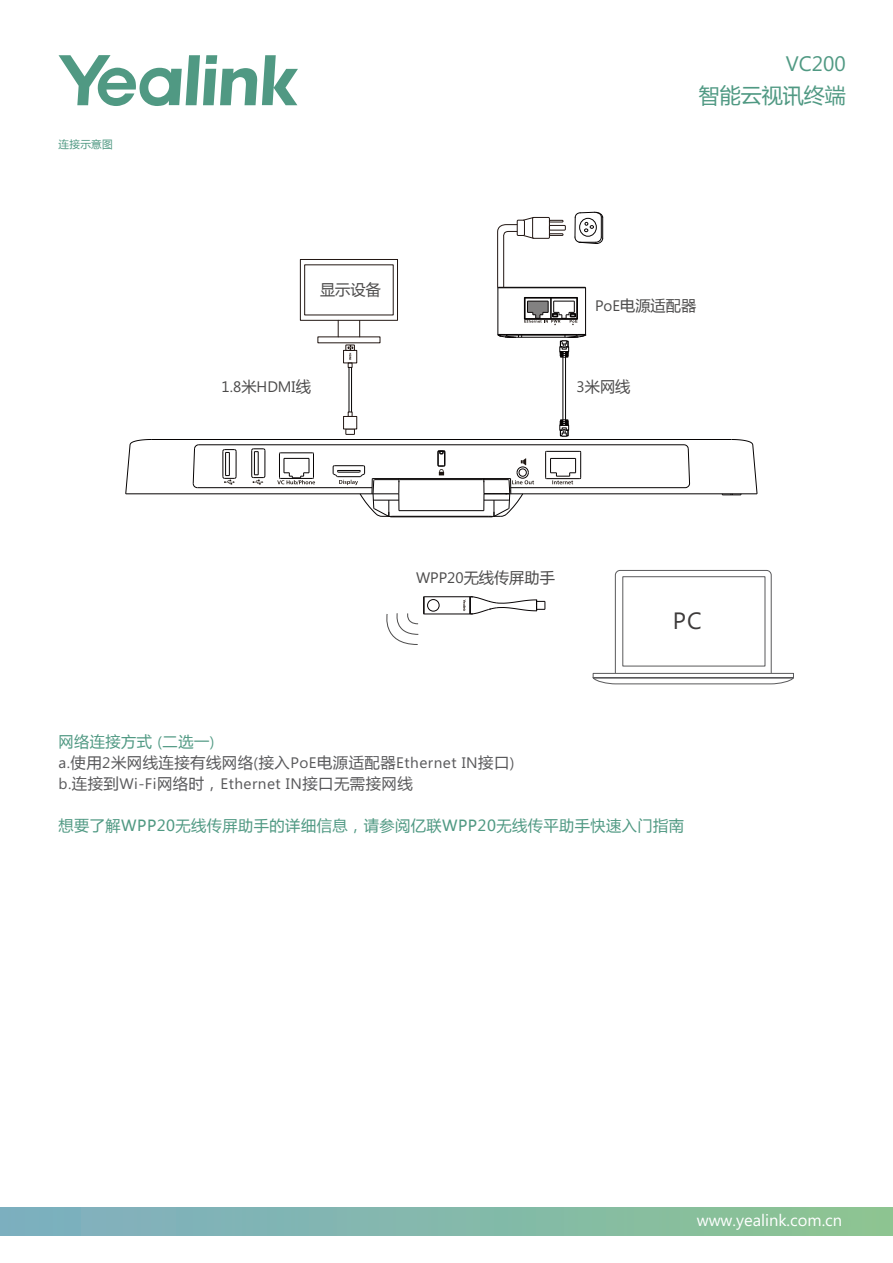
<style>
.page{position:relative;width:893px;height:1263px;background:#fff}
.page>*{position:absolute;margin:0;border:0;box-sizing:border-box;transform-origin:0 0}
.t1{font:23.55px "Microsoft Phags Pa";color:#3d3a3a}
.t2{font:21px "Microsoft Ya Hei";color:#509983}
.t3{font:21px "Microsoft Phags Pa";color:#509983}
.t4{font:16.5px "Microsoft Phags Pa";color:#fff}
.t5{font:15.15px/21px "Microsoft Ya Hei";letter-spacing:.03em;color:#59595b}
.t6{font:15.15px "Microsoft Ya Hei";letter-spacing:.03em;color:#509983}
.t7{font:15.15px "Microsoft Phags Pa";letter-spacing:.03em;color:#59595b}
.t8{font:15.15px "Microsoft Ya Hei";color:#4c4b4b}
.t9{font:15.15px "Microsoft Phags Pa";color:#4c4b4b}
.t10{font:10.5px "Microsoft Ya Hei";letter-spacing:.03em;color:#509983}
.s1{font-family:"Microsoft Phags Pa"}
.s2{font-family:"Microsoft Ya Hei"}
.s3{color:#509983}
.s4{font-family:"Microsoft Phags Pa";color:#509983}
</style>
<div class="page">
<div style="left:0;top:1207px;width:893px;height:28px;background:linear-gradient(to right,#7daec2,#8cc491)"></div>
<hr style="left:563px;top:357px;width:1px;height:63px;background:#050303">
<hr style="left:565px;top:357px;width:1px;height:63px;background:#050303">
<svg style="left:560px;top:420px;width:9px;height:16px"></svg>
<svg style="left:59px;top:55px;width:239px;height:51px"></svg>
<svg style="left:574px;top:211px;width:29px;height:33px"></svg>
<hr style="left:498px;top:288px;width:1px;height:46px;background:#060303">
<hr style="left:498px;top:287px;width:88px;height:1px;background:#060303">
<hr style="left:518px;top:334px;width:47px;height:1px;background:#060303">
<hr style="left:518px;top:335px;width:47px;height:1px;background:#060303">
<hr style="left:514px;top:337px;width:56px;height:1px;background:#060303">
<hr style="left:585px;top:288px;width:1px;height:46px;background:#060303">
<svg style="left:497px;top:334px;width:25px;height:4px"></svg>
<svg style="left:560px;top:334px;width:26px;height:23px"></svg>
<hr style="left:394px;top:516px;width:95px;height:1px;background:#060303">
<hr style="left:399px;top:510px;width:85px;height:1px;background:#060303">
<hr style="left:511px;top:493px;width:246px;height:1px;background:#060303">
<hr style="left:126px;top:493px;width:246px;height:1px;background:#060303">
<hr style="left:197px;top:487px;width:175px;height:1px;background:#060303">
<hr style="left:400px;top:479px;width:83px;height:1px;background:#060303">
<hr style="left:372px;top:478px;width:139px;height:1px;background:#060303">
<hr style="left:199px;top:444px;width:485px;height:1px;background:#060303">
<svg style="left:125px;top:439px;width:27px;height:56px"></svg>
<hr style="left:151px;top:439px;width:580px;height:1px;background:#060303">
<svg style="left:722px;top:439px;width:36px;height:56px"></svg>
<svg style="left:192px;top:444px;width:8px;height:45px"></svg>
<svg style="left:251px;top:448px;width:15px;height:36px"></svg>
<svg style="left:277px;top:452px;width:38px;height:33px"></svg>
<svg style="left:332px;top:465px;width:69px;height:53px"></svg>
<svg style="left:483px;top:444px;width:207px;height:74px"></svg>
<svg style="left:437px;top:450px;width:9px;height:25px"></svg>
<svg style="left:222px;top:449px;width:15px;height:35px"></svg>
<div style="left:300px;top:259px;width:98px;height:62px;border:1px solid #221713"></div>
<svg style="left:338px;top:320px;width:1px;height:17px"></svg>
<svg style="left:359px;top:320px;width:1px;height:17px"></svg>
<div style="left:345px;top:345px;width:10px;height:6px;border:1px solid #221713"></div>
<div style="left:343px;top:350px;width:14px;height:13px;border:1px solid #221713"></div>
<hr style="left:349px;top:367px;width:1px;height:45px;background:#050303">
<hr style="left:351px;top:367px;width:1px;height:45px;background:#050303">
<div style="left:345px;top:429px;width:10px;height:6px;border:1px solid #221713"></div>
<svg style="left:348px;top:412px;width:4px;height:4px"></svg>
<div style="left:343px;top:416px;width:14px;height:13px;background:#fff;border:1px solid #221713"></div>
<svg style="left:348px;top:344px;width:5px;height:24px"></svg>
<div style="left:532px;top:217px;width:18px;height:22px;border:1px solid #221713"></div>
<div style="left:549px;top:225px;width:17px;height:5px;border:1px solid #221713"></div>
<svg style="left:549px;top:220px;width:14px;height:2px"></svg>
<div style="left:549px;top:233px;width:14px;height:3px;border:1px solid #221713"></div>
<svg style="left:497px;top:217px;width:38px;height:71px"></svg>
<svg style="left:524px;top:297px;width:54px;height:28px"></svg>
<hr style="left:424px;top:614px;width:46px;height:1px;background:#070304">
<hr style="left:424px;top:596px;width:46px;height:1px;background:#070304">
<div style="left:427px;top:599px;width:12px;height:12px;border:1px solid #070304;border-radius:50%"></div>
<svg style="left:386px;top:596px;width:39px;height:49px"></svg>
<svg style="left:463px;top:596px;width:83px;height:19px"></svg>
<svg style="left:592px;top:570px;width:202px;height:115px"></svg>
<div style="left:593px;top:677px;width:201px;height:1px;border:1px solid #59595b"></div>
<div style="left:622px;top:576px;width:143px;height:90px;border:1px solid #59595b"></div>
<p class="t10" style="left:59px;top:137px;width:56px">连接示意图</p>
<p class="t8" style="left:320px;top:279px;width:62px">显示设备</p>
<h2 class="t3" style="left:786px;top:49px;width:61px">VC200</h2>
<h2 class="t2" style="left:699px;top:81px;width:148px">智能云视讯终端</h2>
<p class="t8" style="left:595px;top:295px;width:103px"><span class="s1">PoE</span>电源适配器</p>
<p class="t9" style="left:222px;top:376px;width:91px">1.8<span class="s2">米</span>HDMI<span class="s2">线</span></p>
<p class="t8" style="left:577px;top:376px;width:55px"><span class="s1">3</span>米网线</p>
<p class="t8" style="left:416px;top:567px;width:140px"><span class="s1">WPP20</span>无线传屏助手</p>
<h1 class="t1" style="left:673px;top:604px;width:30px">PC</h1>
<p class="t5" style="left:59px;top:731px;width:457px"><span class="s3">网络连接方式</span> <span class="s4">(</span><span class="s3">二选一</span><span class="s4">)<br></span><span class="s1">a.</span>使用<span class="s1">2</span>米网线连接有线网络<span class="s1">(</span>接入<span class="s1">PoE</span>电源适配器<span class="s1">Ethernet IN</span>接口<span class="s1">)</span></p>
<p class="t7" style="left:59px;top:773px;width:356px">b.<span class="s2">连接到</span>Wi-Fi<span class="s2">网络时，</span>Ethernet IN<span class="s2">接口无需接网线</span></p>
<p class="t6" style="left:59px;top:816px;width:627px">想要了解WPP20无线传屏助手的详细信息，请参阅亿联WPP20无线传平助手快速入门指南</p>
<p class="t4" style="left:697px;top:1209px;width:147px">www.yealink.com.cn</p>
<p class="t4" style="left:706px;top:1210px;width:147px">www.yealink.com.cn</p>
</div>
